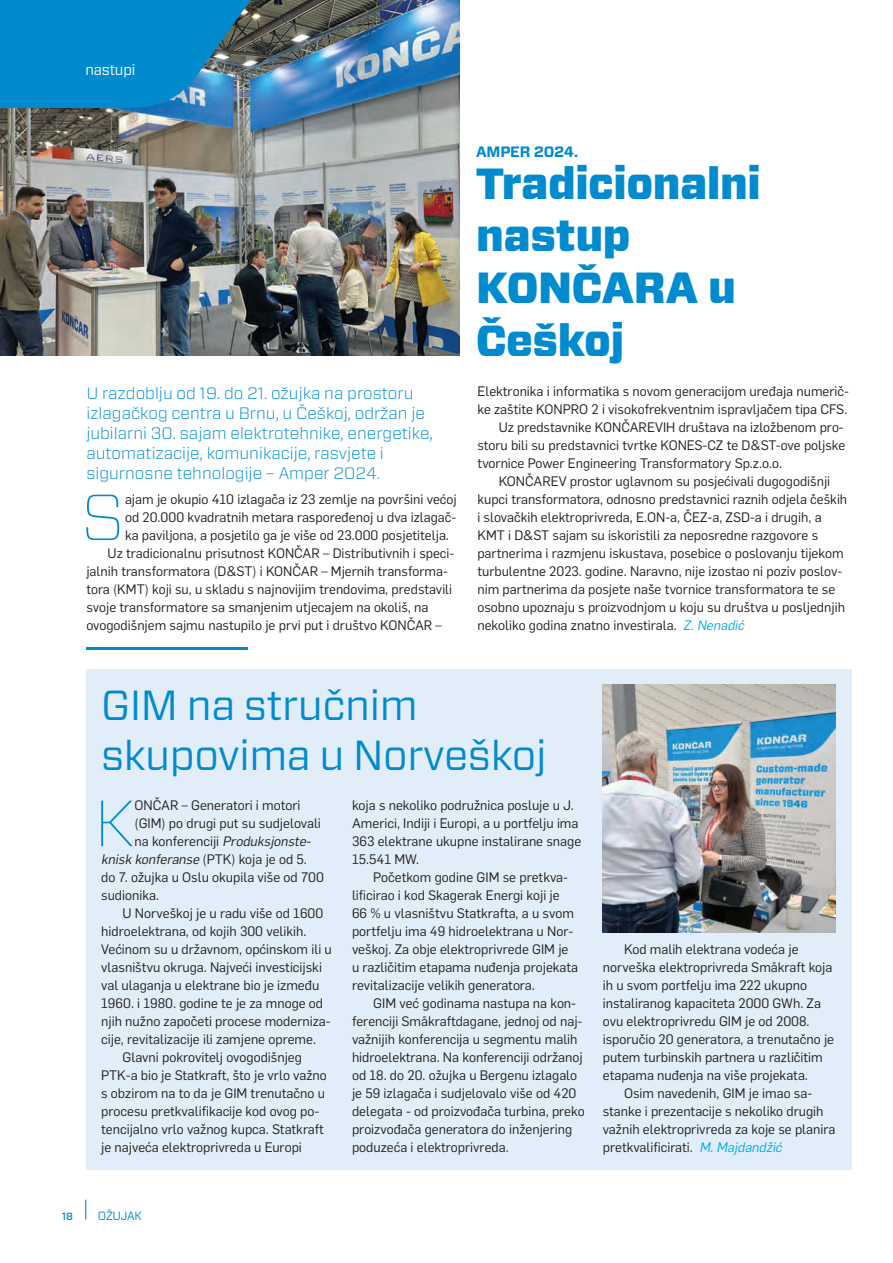
<style>
.page{position:relative;width:893px;height:1263px;background:#fff}
.page>*{position:absolute;margin:0;border:0;box-sizing:border-box;transform-origin:0 0}
.tekst{font:100 64.95px "Forza";color:#008bcf}
.naslov{font:900 43.5px/52.2px "Forza";letter-spacing:-.01em;color:#008bcf}
.naslov-2{font:42px/50.4px "Forza";letter-spacing:-.01em;color:#008bcf}
.uvodni_plavi{font:300 16.5px/19.8px "Forza";color:#008bcf}
.podnaslov_verzal{font:700 15px "Forza";letter-spacing:-.01em;color:#008bcf}
.uvodni_plavi-2{font:15px "Forza";letter-spacing:-.01em;color:#fff;scale:.96 1}
.tekst-2{font:13.5px/18px "Flama";color:#231f20}
.tekst-3{font:italic 13.5px "Flama";color:#231f20}
.t1{font:12px "Forza";letter-spacing:-.025em;color:#008bcf}
.t2{font:500 10.5px "Forza";color:#008bcf}
.s1{font-style:italic;color:#00aeef}
.s2{font-style:italic}
.s3{font-style:normal}
</style>
<div class="page">
<svg style="left:85px;top:1200px;width:1px;height:19px"></svg>
<img style="left:0;top:0;width:459px;height:356px">
<div style="left:86px;top:670px;width:766px;height:500px;background:#e1edf8"></div>
<hr style="left:86px;top:648px;width:162px;height:2px;background:#008bcf">
<svg style="left:0;top:0;width:260px;height:108px"></svg>
<img style="left:603px;top:684px;width:233px;height:249px">
<p class="uvodni_plavi-2" style="left:85px;top:60px;width:54px">nastupi</p>
<p class="uvodni_plavi" style="left:86px;top:383px;width:348px">U razdoblju od 19. do 21. ožujka na prostoru izlagačkog centra u Brnu, u Češkoj, održan je jubilarni 30. sajam elektrotehnike, energetike, automatizacije, komunikacije, rasvjete i sigurnosne tehnologije – Amper 2024.</p>
<p class="tekst" style="left:81px;top:472px;width:46px">S</p>
<p class="tekst-2" style="left:125px;top:489px;width:333px;text-align:justify">ajam je okupio 410 izlagača iz 23 zemlje na površini većoj od 20.000 kvadratnih metara raspoređenoj u dva izlagač&shy;ka paviljona, a posjetilo ga je više od 23.000 posjetitelja.</p>
<p class="tekst-2" style="left:86px;top:543px;width:369px;text-indent:21px">Uz tradicionalnu prisutnost KONČAR – Distributivnih i speci&shy;jalnih transformatora (D&amp;ST) i KONČAR – Mjernih transforma&shy;tora (KMT) koji su, u skladu s najnovijim trendovima, predstavili svoje transformatore sa smanjenim utjecajem na okoliš, na ovogodišnjem sajmu nastupilo je prvi put i društvo KONČAR –</p>
<p class="podnaslov_verzal" style="left:476px;top:142px;width:103px">AMPER 2024.</p>
<p class="naslov" style="left:476px;top:158px;width:286px">Tradicionalni nastup<br>KONČARA u<br>Češkoj</p>
<p class="tekst-2" style="left:477px;top:381px;width:373px">Elektronika i informatika s novom generacijom uređaja numerič&shy;ke zaštite KONPRO 2 i visokofrekventnim ispravljačem tipa CFS.</p>
<p class="tekst-2" style="left:477px;top:417px;width:369px;text-align:justify;text-indent:21px">Uz predstavnike KONČAREVIH društava na izložbenom pro&shy;storu bili su predstavnici tvrtke KONES-CZ te D&amp;ST-ove poljske tvornice Power Engineering Transformatory Sp.z.o.o.</p>
<p class="tekst-2" style="left:477px;top:471px;width:371px;text-indent:21px">KONČAREV prostor uglavnom su posjećivali dugogodišnji kupci transformatora, odnosno predstavnici raznih odjela čeških i slovačkih elektroprivreda, E.ON-a, ČEZ-a, ZSD-a i drugih, a KMT i D&amp;ST sajam su iskoristili za neposredne razgovore s partnerima i razmjenu iskustava, posebice o poslovanju tijekom turbulentne 2023. godine. Naravno, nije izostao ni poziv poslov&shy;nim partnerima da posjete naše tvornice transformatora te se osobno upoznaju s proizvodnjom u koju su društva u posljednjih nekoliko godina znatno investirala. <span class="s1">Z.Nenadić</span></p>
<p class="naslov-2" style="left:101px;top:679px;width:447px">GIM na stručnim skupovima u Norveškoj</p>
<p class="tekst" style="left:94px;top:778px;width:42px">K</p>
<p class="tekst-2" style="left:135px;top:795px;width:167px">ONČAR – Generatori i motori</p>
<p class="tekst-2" style="left:135px;top:813px;width:188px">(GIM) po drugi put su sudjelovali</p>
<p class="tekst-2" style="left:135px;top:831px;width:181px">na konferenciji <span class="s2">Produksjonste-</span></p>
<p class="tekst-3" style="left:101px;top:850px;width:207px">knisk konferanse <span class="s3">( PT K) k oj a j e o d 5 .</span></p>
<p class="tekst-2" style="left:101px;top:867px;width:224px">do 7. ožujka u Oslu okupila više od 700</p>
<p class="tekst-2" style="left:101px;top:885px;width:59px">sudionika.</p>
<p class="tekst-2" style="left:101px;top:903px;width:232px;text-indent:21px">U Norveškoj je u radu više od 1600 hidroelektrana, od kojih 300 velikih.<br>Većinom su u državnom, općinskom ili u vlasništvu okruga. Najveći investicijski val ulaganja u elektrane bio je između 1960. i 1980. godine te je za mnoge od njih nužno započeti procese moderniza&shy;cije, revitalizacije ili zamjene opreme.</p>
<p class="tekst-2" style="left:101px;top:1047px;width:227px;text-indent:21px">Glavni pokrovitelj ovogodišnjeg PTK-a bio je Statkraft, što je vrlo važno s obzirom na to da je GIM trenutačno u procesu pretkvalifikacije kod ovog po&shy;tencijalno vrlo važnog kupca. Statkraft je najveća elektroprivreda u Europi</p>
<p class="tekst-2" style="left:352px;top:795px;width:231px">koja s nekoliko podružnica posluje u J.<br>Americi, Indiji i Europi, a u portfelju ima 363 elektrane ukupne instalirane snage 15.541 MW.</p>
<p class="tekst-2" style="left:352px;top:867px;width:228px;text-indent:21px">Početkom godine GIM se pretkva&shy;lificirao i kod Skagerak Energi koji je<br>66 % u vlasništvu Statkrafta, a u svom portfelju ima 49 hidroelektrana u Nor&shy;veškoj. Za obje elektroprivrede GIM je u različitim etapama nuđenja projekata revitalizacije velikih generatora.</p>
<p class="tekst-2" style="left:352px;top:993px;width:234px;text-indent:21px">GIM već godinama nastupa na kon&shy;ferenciji Småkraftdagane, jednoj od naj&shy;važnijih konferencija u segmentu malih hidroelektrana. Na konferenciji održanoj od 18. do 20. ožujka u Bergenu izlagalo je 59 izlagača i sudjelovalo više od 420 delegata - od proizvođača turbina, preko proizvođača generatora do inženjering poduzeća i elektroprivreda.</p>
<p class="tekst-2" style="left:603px;top:939px;width:233px;text-indent:21px">Kod malih elektrana vodeća je norveška elektroprivreda Småkraft koja ih u svom portfelju ima 222 ukupno instaliranog kapaciteta 2000 GWh. Za ovu elektroprivredu GIM je od 2008. isporučio 20 generatora, a trenutačno je putem turbinskih partnera u različitim etapama nuđenja na više projekata.</p>
<p class="tekst-2" style="left:603px;top:1083px;width:234px;text-indent:21px">Osim navedenih, GIM je imao sa&shy;stanke i prezentacije s nekoliko drugih važnih elektroprivreda za koje se planira pretkvalificirati. <span class="s1">M.Majdandžić</span></p>
<p class="t2" style="left:62px;top:1209px;width:12px">18</p>
<p class="t1" style="left:98px;top:1207px;width:46px">OŽUJAK</p>
</div>
